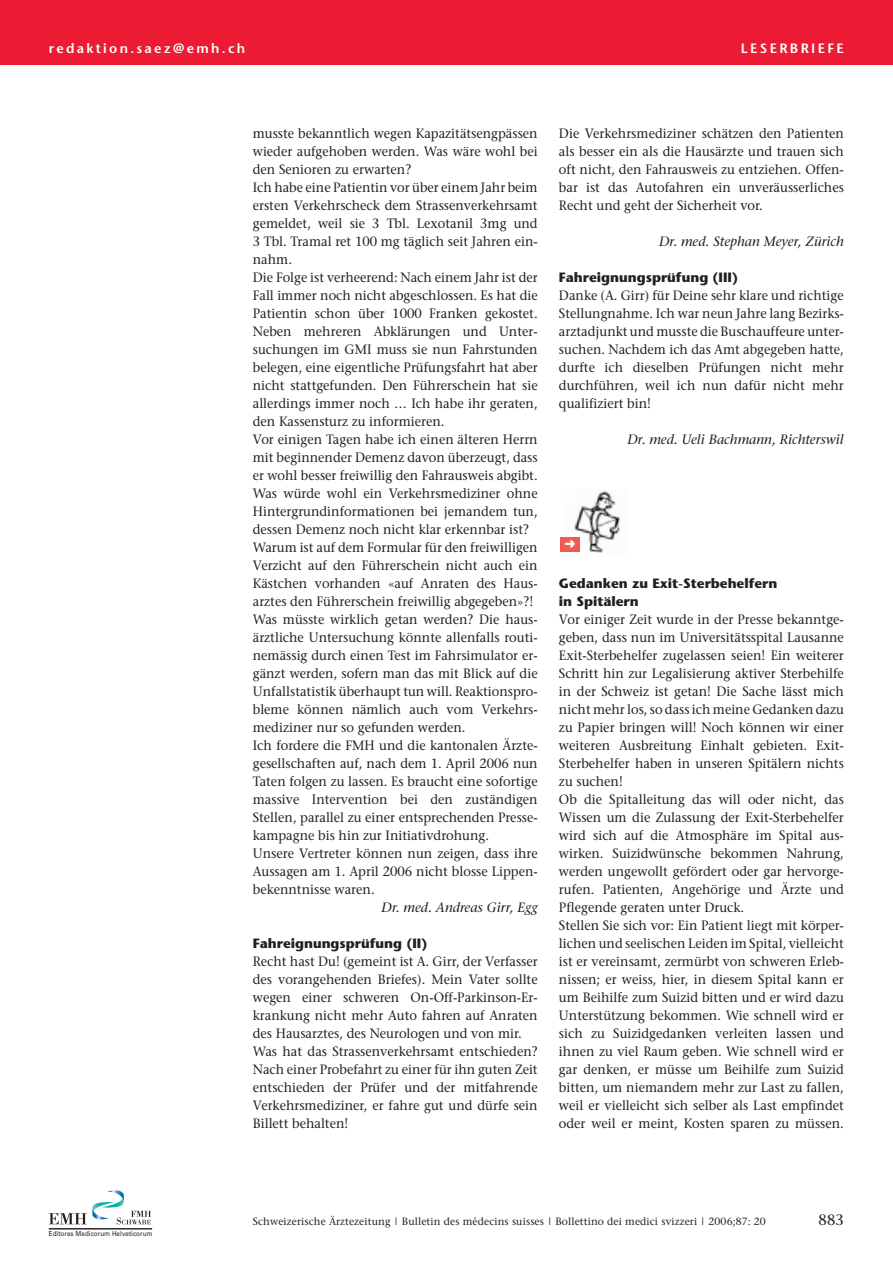
<style>
.page{position:relative;width:893px;height:1263px;background:#fff}
.page>*{position:absolute;margin:0;border:0;box-sizing:border-box;transform-origin:0 0}
.t1{font:15px "Stone Serif";color:#231f20}
.t2{font:13.5px/18px "Stone Serif";color:#231f20;scale:.95 1}
.t3{font:700 13.5px/18px "Stone Sans";color:#231f20}
.t4{font:italic 13.5px "Stone Serif";color:#231f20}
.t5{font:600 13.5px "Stone Sans";letter-spacing:.17em;color:#fff}
.t6{font:10.5px "Stone Serif";letter-spacing:.01em;color:#231f20}
.t7{font:6.9px "Univers";letter-spacing:.015em;color:#231f20;scale:.9 1}
</style>
<div class="page">
<img style="left:574px;top:491px;width:47px;height:62px">
<div style="left:560px;top:537px;width:20px;height:15px;background:#f05a50"></div>
<svg style="left:49px;top:1190px;width:102px;height:34px"></svg>
<hr style="left:49px;top:1228px;width:103px;height:1px;background:#231f20">
<div style="left:0;top:0;width:893px;height:64px;background:#ed1a33"></div>
<p class="t5" style="left:49px;top:42px;width:198px">redaktion.saez@emh.ch</p>
<p class="t5" style="left:741px;top:42px;width:104px">LESERBRIEFE</p>
<p class="t2" style="left:253px;top:126px;width:301px">musste bekanntlich wegen Kapazitätsengpässen wieder aufgehoben werden. Was wäre wohl bei den Senioren zu erwarten?<br>Ich habe eine Patientin vor über einem Jahr beim ersten Verkehrscheck dem Strassenverkehrsamt gemeldet, weil sie 3 Tbl. Lexotanil 3mg und 3 Tbl. Tramal ret 100 mg täglich seit Jahren ein&shy;nahm.<br>Die Folge ist verheerend: Nach einem Jahr ist der Fall immer noch nicht abgeschlossen. Es hat die Patientin schon über 1000 Franken gekostet.<br>Neben mehreren Abklärungen und Unter&shy;suchungen im GMI muss sie nun Fahrstunden belegen, eine eigentliche Prüfungsfahrt hat aber nicht stattgefunden. Den Führerschein hat sie allerdings immer noch … Ich habe ihr geraten, den Kassensturz zu informieren.<br>Vor einigen Tagen habe ich einen älteren Herrn mit beginnender Demenz davon überzeugt, dass er wohl besser freiwillig den Fahrausweis abgibt.<br>Was würde wohl ein Verkehrsmediziner ohne Hintergrundinformationen bei jemandem tun, dessen Demenz noch nicht klar erkennbar ist?<br>Warum ist auf dem Formular für den freiwilligen Verzicht auf den Führerschein nicht auch ein Kästchen vorhanden «auf Anraten des Haus&shy;arztes den Führerschein freiwillig abgegeben»?!<br>Was müsste wirklich getan werden? Die haus&shy;ärztliche Untersuchung könnte allenfalls routi&shy;nemässig durch einen Test im Fahrsimulator er&shy;gänzt werden, sofern man das mit Blick auf die Unfallstatistik überhaupt tun will. Reaktionspro&shy;bleme können nämlich auch vom Verkehrs&shy;mediziner nur so gefunden werden.<br>Ich fordere die FMH und die kantonalen Ärzte&shy;gesellschaften auf, nach dem 1. April 2006 nun Taten folgen zu lassen. Es braucht eine sofortige massive Intervention bei den zuständigen Stellen, parallel zu einer entsprechenden Presse&shy;kampagne bis hin zur Initiativdrohung.<br>Unsere Vertreter können nun zeigen, dass ihre Aussagen am 1. April 2006 nicht blosse Lippen&shy;bekenntnisse waren.</p>
<p class="t4" style="left:382px;top:902px;width:158px">Dr. med. Andreas Girr, Egg</p>
<p class="t3" style="left:253px;top:936px;width:176px">Fahreignungsprüfung (II)</p>
<p class="t2" style="left:253px;top:954px;width:301px">Recht hast Du! (gemeint ist A. Girr, der Verfasser des vorangehenden Briefes). Mein Vater sollte wegen einer schweren On-Off-Parkinson-Er&shy;krankung nicht mehr Auto fahren auf Anraten des Hausarztes, des Neurologen und von mir.<br>Was hat das Strassenverkehrsamt entschieden?<br>Nach einer Probefahrt zu einer für ihn guten Zeit entschieden der Prüfer und der mitfahrende Verkehrsmediziner, er fahre gut und dürfe sein Billett behalten!</p>
<p class="t2" style="left:559px;top:126px;width:301px;text-align:justify">Die Verkehrsmediziner schätzen den Patienten als besser ein als die Hausärzte und trauen sich oft nicht, den Fahrausweis zu entziehen. Offen&shy;bar ist das Autofahren ein unveräusserliches Recht und geht der Sicherheit vor.</p>
<p class="t4" style="left:659px;top:236px;width:186px">Dr. med. Stephan Meyer, Zürich</p>
<p class="t3" style="left:559px;top:270px;width:181px">Fahreignungsprüfung (III)</p>
<p class="t2" style="left:559px;top:288px;width:301px;text-align:justify">Danke (A. Girr) für Deine sehr klare und richtige Stellungnahme. Ich war neun Jahre lang Bezirks&shy;arztadjunkt und musste die Buschauffeure unter&shy;suchen. Nachdem ich das Amt abgegeben hatte, durfte ich dieselben Prüfungen nicht mehr durchführen, weil ich nun dafür nicht mehr qualifiziert bin!</p>
<p class="t4" style="left:627px;top:434px;width:218px">Dr. med. Ueli Bachmann, Richterswil</p>
<p class="t3" style="left:559px;top:576px;width:220px">Gedanken zu Exit-Sterbehelfern in Spitälern</p>
<p class="t2" style="left:559px;top:612px;width:301px">Vor einiger Zeit wurde in der Presse bekanntge&shy;geben, dass nun im Universitätsspital Lausanne Exit-Sterbehelfer zugelassen seien! Ein weiterer Schritt hin zur Legalisierung aktiver Sterbehilfe in der Schweiz ist getan! Die Sache lässt mich nicht mehr los, so dass ich meine Gedanken dazu zu Papier bringen will! Noch können wir einer weiteren Ausbreitung Einhalt gebieten. Exit-Sterbehelfer haben in unseren Spitälern nichts zu suchen!<br>Ob die Spitalleitung das will oder nicht, das Wissen um die Zulassung der Exit-Sterbehelfer wird sich auf die Atmosphäre im Spital aus&shy;wirken. Suizidwünsche bekommen Nahrung, werden ungewollt gefördert oder gar hervorge&shy;rufen. Patienten, Angehörige und Ärzte und Pflegende geraten unter Druck.<br>Stellen Sie sich vor: Ein Patient liegt mit körper&shy;lichen und seelischen Leiden im Spital, vielleicht ist er vereinsamt, zermürbt von schweren Erleb&shy;nissen; er weiss, hier, in diesem Spital kann er um Beihilfe zum Suizid bitten und er wird dazu Unterstützung bekommen. Wie schnell wird er sich zu Suizidgedanken verleiten lassen und ihnen zu viel Raum geben. Wie schnell wird er gar denken, er müsse um Beihilfe zum Suizid bitten, um niemandem mehr zur Last zu fallen, weil er vielleicht sich selber als Last empfindet oder weil er meint, Kosten sparen zu müssen.</p>
<p class="t7" style="left:49px;top:1229px;width:117px">Editores Medicorum Helveticorum</p>
<p class="t6" style="left:253px;top:1217px;width:515px">Schweizerische Ärztezeitung | Bulletin des médecins suisses | Bollettino dei medici svizzeri | 2006;87: 20</p>
<p class="t1" style="left:818px;top:1213px;width:27px">883</p>
</div>
